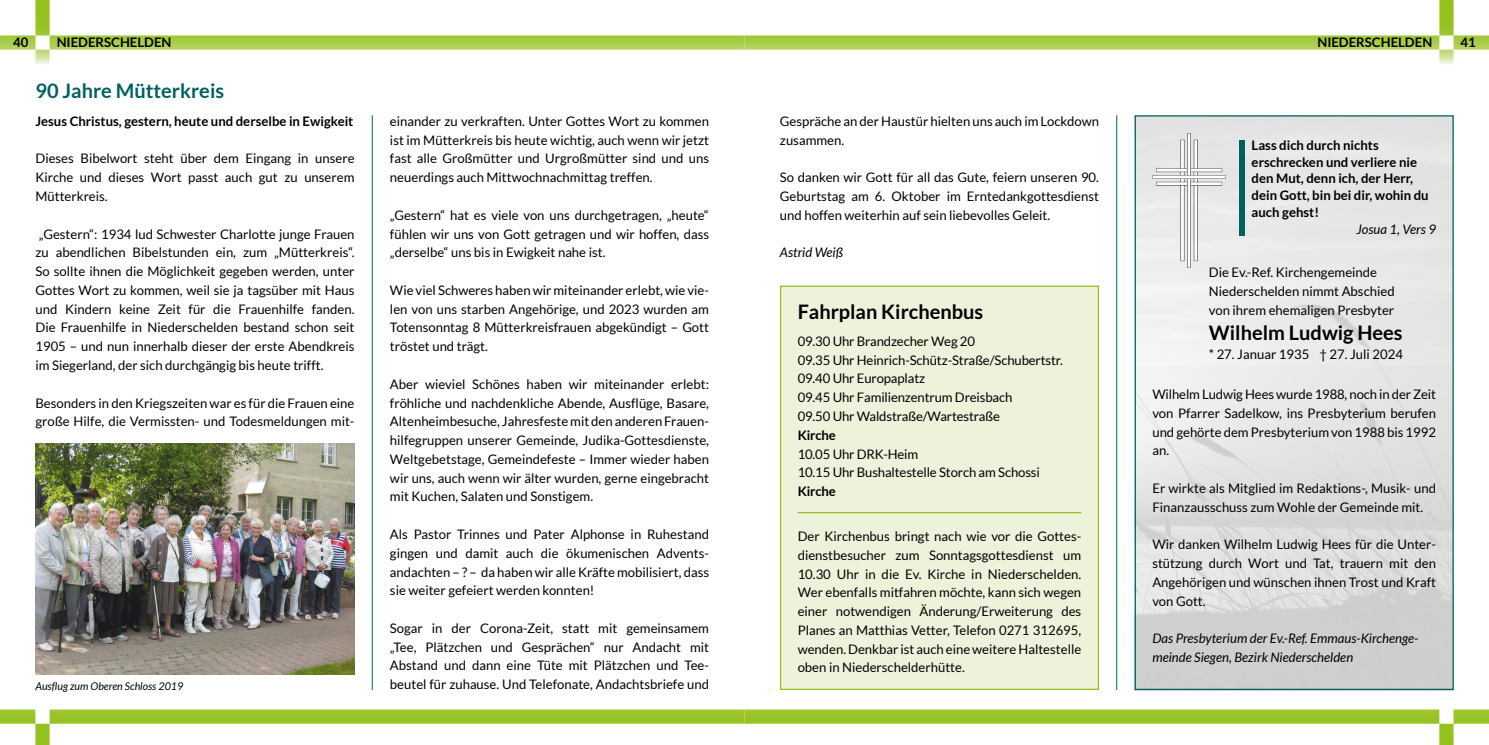
<style>
.page{position:relative;width:1489px;height:745px;background:#fff}
.page>*{position:absolute;margin:0;border:0;box-sizing:border-box;transform-origin:0 0}
.t1{font:700 20px "Lato";color:#000}
.t2{font:700 20px "Lato";color:#006161}
.t3{font:13.12px/18.8px "Lato";color:#000;text-align:justify}
.t4{font:700 13.12px/16.9px "Lato";color:#000}
.t5{font:italic 13.12px/18.8px "Lato";color:#000}
.t6{font:italic 10.62px "Lato";color:#000}
</style>
<div class="page">
<svg style="left:0;top:0;width:744px;height:64px"></svg>
<svg style="left:744px;top:0;width:744px;height:64px"></svg>
<svg style="left:0;top:709px;width:1488px;height:35px"></svg>
<hr style="left:372px;top:115px;width:1px;height:574px;background:#006161">
<hr style="left:1116px;top:115px;width:1px;height:574px;background:#006161">
<img style="left:35px;top:443px;width:319px;height:230px">
<div style="left:780px;top:285px;width:318px;height:404px;background:#ecf3da;border:1px solid #94c11c"></div>
<hr style="left:797px;top:511px;width:284px;height:2px;background:#94c11c">
<img style="left:1136px;top:117px;width:315px;height:570px">
<div style="left:1239px;top:140px;width:5px;height:96px;background:#006161"></div>
<svg style="left:1152px;top:133px;width:73px;height:135px"></svg>
<p class="t4" style="left:13px;top:34px;width:17px">40</p>
<p class="t4" style="left:57px;top:34px;width:116px">NIEDERSCHELDEN</p>
<p class="t4" style="left:1317px;top:34px;width:116px">NIEDERSCHELDEN</p>
<p class="t4" style="left:1460px;top:34px;width:17px">41</p>
<h1 class="t2" style="left:35px;top:79px;width:190px">90 Jahre Mütterkreis</h1>
<p class="t4" style="left:35px;top:112px;width:319px">Jesus Christus, gestern, heute und derselbe in Ewigkeit</p>
<p class="t3" style="left:35px;top:149px;width:320px">Dieses Bibelwort steht über dem Eingang in unsere Kirche und dieses Wort passt auch gut zu unserem Mütterkreis.</p>
<p class="t3" style="left:35px;top:224px;width:320px">„Gestern“: 1934 lud Schwester Charlotte junge Frauen zu abendlichen Bibelstunden ein, zum „Mütterkreis“.<br>So sollte ihnen die Möglichkeit gegeben werden, unter Gottes Wort zu kommen, weil sie ja tagsüber mit Haus und Kindern keine Zeit für die Frauenhilfe fanden.<br>Die Frauenhilfe in Niederschelden bestand schon seit 1905 – und nun innerhalb dieser der erste Abendkreis im Siegerland, der sich durchgängig bis heute trifft.</p>
<p class="t3" style="left:35px;top:393px;width:320px">Besonders in den Kriegszeiten war es für die Frauen eine große Hilfe, die Vermissten- und Todesmeldungen mit-</p>
<p class="t6" style="left:35px;top:679px;width:149px">Ausflug zum Oberen Schloss 2019</p>
<p class="t3" style="left:390px;top:112px;width:320px">einander zu verkraften. Unter Gottes Wort zu kommen ist im Mütterkreis bis heute wichtig, auch wenn wir jetzt fast alle Großmütter und Urgroßmütter sind und uns neuerdings auch Mittwochnachmittag treffen.</p>
<p class="t3" style="left:390px;top:205px;width:320px">„Gestern“ hat es viele von uns durchgetragen, „heute“ fühlen wir uns von Gott getragen und wir hoffen, dass „derselbe“ uns bis in Ewigkeit nahe ist.</p>
<p class="t3" style="left:390px;top:280px;width:320px">Wie viel Schweres haben wir miteinander erlebt, wie vie&shy;len von uns starben Angehörige, und 2023 wurden am Totensonntag 8 Mütterkreisfrauen abgekündigt – Gott tröstet und trägt.</p>
<p class="t3" style="left:390px;top:374px;width:320px">Aber wieviel Schönes haben wir miteinander erlebt: fröhliche und nachdenkliche Abende, Ausflüge, Basare, Altenheimbesuche, Jahresfeste mit den anderen Frauen&shy;hilfegruppen unserer Gemeinde, Judika-Gottesdienste, Weltgebetstage, Gemeindefeste – Immer wieder haben wir uns, auch wenn wir älter wurden, gerne eingebracht mit Kuchen, Salaten und Sonstigem.</p>
<p class="t3" style="left:390px;top:524px;width:320px">Als Pastor Trinnes und Pater Alphonse in Ruhestand gingen und damit auch die ökumenischen Advents&shy;andachten – ? – da haben wir alle Kräfte mobilisiert, dass sie weiter gefeiert werden konnten!</p>
<p class="t3" style="left:390px;top:618px;width:320px">Sogar in der Corona-Zeit, statt mit gemeinsamem „Tee, Plätzchen und Gesprächen“ nur Andacht mit Abstand und dann eine Tüte mit Plätzchen und Tee&shy;beutel für zuhause. Und Telefonate, Andachtsbriefe und</p>
<p class="t3" style="left:780px;top:112px;width:320px">Gespräche an der Haustür hielten uns auch im Lockdown zusammen.</p>
<p class="t3" style="left:780px;top:168px;width:320px">So danken wir Gott für all das Gute, feiern unseren 90.<br>Geburtstag am 6. Oktober im Erntedankgottesdienst und hoffen weiterhin auf sein liebevolles Geleit.</p>
<p class="t5" style="left:780px;top:243px;width:65px">Astrid Weiß</p>
<h1 class="t1" style="left:797px;top:300px;width:187px">Fahrplan Kirchenbus</h1>
<p class="t3" style="left:797px;top:331px;width:267px;text-align:left">09.30 Uhr Brandzecher Weg 20<br>09.35 Uhr Heinrich-Schütz-Straße/Schubertstr.<br>09.40 Uhr Europaplatz<br>09.45 Uhr Familienzentrum Dreisbach<br>09.50 Uhr Waldstraße/Wartestraße</p>
<p class="t4" style="left:797px;top:426px;width:40px">Kirche</p>
<p class="t3" style="left:797px;top:444px;width:244px">10.05 Uhr DRK-Heim<br>10.15 Uhr Bushaltestelle Storch am Schossi</p>
<p class="t4" style="left:797px;top:482px;width:40px">Kirche</p>
<p class="t3" style="left:797px;top:526px;width:285px">Der Kirchenbus bringt nach wie vor die Gottes&shy;dienstbesucher zum Sonntagsgottesdienst um 10.30 Uhr in die Ev. Kirche in Niederschelden.<br>Wer ebenfalls mitfahren möchte, kann sich wegen einer notwendigen Änderung/Erweiterung des Planes an Matthias Vetter, Telefon 0271 312695, wenden. Denkbar ist auch eine weitere Haltestelle oben in Niederschelderhütte.</p>
<p class="t4" style="left:1251px;top:136px;width:179px">Lass dich durch nichts erschrecken und verliere nie den Mut, denn ich, der Herr, dein Gott, bin bei dir, wohin du auch gehst!</p>
<p class="t5" style="left:1356px;top:220px;width:81px">Josua 1, Vers 9</p>
<p class="t3" style="left:1208px;top:263px;width:187px;text-align:left">Die Ev.-Ref. Kirchengemeinde<br>Niederschelden nimmt Abschied von ihrem ehemaligen Presbyter</p>
<h1 class="t1" style="left:1208px;top:321px;width:195px">Wilhelm Ludwig Hees</h1>
<p class="t3" style="left:1208px;top:344px;width:195px">* 27. Januar 1935 † 27. Juli 2024</p>
<p class="t3" style="left:1152px;top:384px;width:285px">Wilhelm Ludwig Hees wurde 1988, noch in der Zeit von Pfarrer Sadelkow, ins Presbyterium berufen und gehörte dem Presbyterium von 1988 bis 1992 an.</p>
<p class="t3" style="left:1152px;top:478px;width:285px">Er wirkte als Mitglied im Redaktions-, Musik- und<br>Finanzausschuss zum Wohle der Gemeinde mit.</p>
<p class="t3" style="left:1152px;top:534px;width:285px">Wir danken Wilhelm Ludwig Hees für die Unter&shy;stützung durch Wort und Tat, trauern mit den Angehörigen und wünschen ihnen Trost und Kraft von Gott.</p>
<p class="t5" style="left:1152px;top:629px;width:267px">Das Presbyterium der Ev.-Ref. Emmaus-Kirchenge&shy;meinde Siegen, Bezirk Niederschelden</p>
</div>
